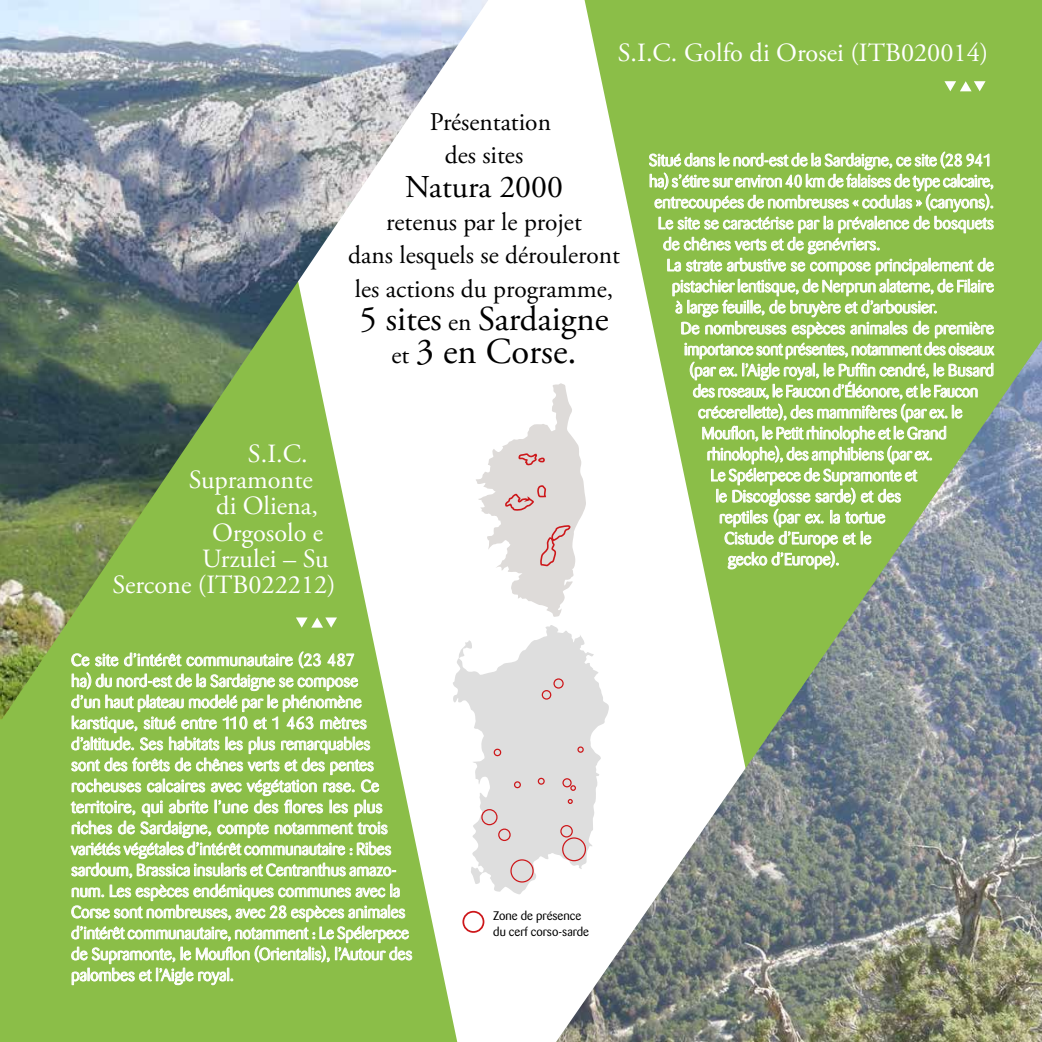
<style>
.page{position:relative;width:1042px;height:1042px;background:#fff}
.page>*{position:absolute;margin:0;border:0;box-sizing:border-box;transform-origin:0 0}
.t1{font:36.57px "Adobe Garamond Pro";color:#000}
.t2{font:35px "Adobe Garamond Pro";color:#000}
.t3{font:31.85px "Adobe Garamond Pro";color:#000}
.t4{font:26.25px "Adobe Garamond Pro";color:#fff}
.t5{font:25.38px/33.4px "Adobe Garamond Pro";color:#000;text-align:center}
.t6{font:16.62px/21px "Barmeno";letter-spacing:-.005em;color:#fff}
.t7{font:16.62px "Barmeno";letter-spacing:-.005em;color:#fff;scale:.95 1}
.t8{font:16.62px "Barmeno";letter-spacing:-.005em;color:#fff;scale:.96 1}
.t9{font:12.25px/15.8px "Barmeno";color:#000}
.s1{font-size:25.38px}
</style>
<div class="page">
<svg style="left:584px;top:0;width:458px;height:340px;background:#9ac660"></svg>
<img style="left:556px;top:340px;width:486px;height:702px">
<svg style="left:0;top:719px;width:457px;height:323px;fill:#8bbe48"></svg>
<img style="left:0;top:0;width:488px;height:719px">
<svg style="left:296px;top:617px;width:41px;height:10px"></svg>
<svg style="left:944px;top:81px;width:41px;height:10px"></svg>
<svg style="left:649px;top:152px;width:345px;height:417px;background:#a8cc7c"></svg>
<svg style="left:71px;top:651px;width:341px;height:334px;background:#a8ce76"></svg>
<svg style="left:474px;top:383px;width:112px;height:234px"></svg>
<svg style="left:452px;top:624px;width:157px;height:271px"></svg>
<div style="left:562px;top:778px;width:10px;height:9px;border:1px solid #cd171a;border-radius:50%"></div>
<div style="left:577px;top:746px;width:7px;height:7px;border:1px solid #cd171a;border-radius:50%"></div>
<div style="left:538px;top:778px;width:7px;height:7px;border:1px solid #cd171a;border-radius:50%"></div>
<div style="left:514px;top:781px;width:7px;height:7px;border:1px solid #cd171a;border-radius:50%"></div>
<div style="left:494px;top:748px;width:7px;height:8px;border:1px solid #cd171a;border-radius:50%"></div>
<div style="left:542px;top:690px;width:9px;height:9px;border:1px solid #cd171a;border-radius:50%"></div>
<div style="left:553px;top:678px;width:11px;height:10px;border:1px solid #cd171a;border-radius:50%"></div>
<div style="left:462px;top:911px;width:22px;height:22px;border:2px solid #cd171a;border-radius:50%"></div>
<h3 class="t4" style="left:618px;top:37px;width:372px">S.I.C. Golfo di Orosei (ITB020014)</h3>
<h3 class="t5" style="left:430px;top:106px;width:123px">Présentation des sites</h3>
<h3 class="t3" style="left:405px;top:167px;width:159px">Natura 2000</h3>
<h3 class="t5" style="left:348px;top:206px;width:273px">retenus par le projet<br>dans lesquels se dérouleront les actions du programme,</h3>
<h2 class="t2" style="left:359px;top:298px;width:250px">5 sites <span class="s1">en</span> Sardaigne</h2>
<h1 class="t1" style="left:391px;top:330px;width:187px"><span class="s1">et</span> 3 en Corse.</h1>
<h3 class="t4" style="left:248px;top:438px;width:61px">S.I.C.</h3>
<h3 class="t4" style="left:189px;top:464px;width:125px">Supramonte</h3>
<h3 class="t4" style="left:216px;top:490px;width:103px">di Oliena,</h3>
<h3 class="t4" style="left:212px;top:516px;width:113px">Orgosolo e</h3>
<h3 class="t4" style="left:202px;top:543px;width:128px">Urzulei – Su</h3>
<h3 class="t4" style="left:112px;top:569px;width:225px">Sercone (ITB022212)</h3>
<p class="t6" style="left:649px;top:150px;width:345px">Situé dans le nord-est de la Sardaigne, ce site (28 941</p>
<p class="t6" style="left:649px;top:171px;width:346px">ha) s’étire sur environ 40 km de falaises de type calcaire,</p>
<p class="t6" style="left:654px;top:192px;width:341px">entrecoupées de nombreuses « codulas » (canyons).</p>
<p class="t6" style="left:658px;top:213px;width:338px">Le site se caractérise par la prévalence de bosquets</p>
<p class="t6" style="left:663px;top:234px;width:219px">de chênes verts et de genévriers.</p>
<p class="t6" style="left:666px;top:255px;width:329px">La strate arbustive se compose principalement de</p>
<p class="t6" style="left:672px;top:276px;width:324px">pistachier lentisque, de Nerprun alaterne, de Filaire</p>
<p class="t6" style="left:675px;top:297px;width:264px">à large feuille, de bruyère et d’arbousier.</p>
<p class="t6" style="left:680px;top:318px;width:315px">De nombreuses espèces animales de première</p>
<p class="t7" style="left:684px;top:340px;width:327px">importance sont présentes, notamment des oiseaux</p>
<p class="t6" style="left:689px;top:360px;width:306px">(par ex. l’Aigle royal, le Puffin cendré, le Busard</p>
<p class="t8" style="left:693px;top:382px;width:299px">des roseaux, le Faucon d’Éléonore, et le Faucon</p>
<p class="t6" style="left:698px;top:402px;width:266px">crécerellette), des mammifères (par ex. le</p>
<p class="t6" style="left:701px;top:423px;width:246px">Mouflon, le Petit rhinolophe et le Grand</p>
<p class="t6" style="left:707px;top:444px;width:227px">rhinolophe), des amphibiens (par ex.</p>
<p class="t6" style="left:710px;top:465px;width:208px">Le Spélerpece de Supramonte et</p>
<p class="t6" style="left:715px;top:486px;width:187px">le Discoglosse sarde) et des</p>
<p class="t6" style="left:719px;top:507px;width:168px">reptiles (par ex. la tortue</p>
<p class="t6" style="left:724px;top:528px;width:148px">Cistude d’Europe et le</p>
<p class="t6" style="left:728px;top:549px;width:113px">gecko d’Europe).</p>
<p class="t6" style="left:71px;top:649px;width:343px">Ce site d’intérêt communautaire (23 487<br>ha) du nord-est de la Sardaigne se compose<br>d’un haut plateau modelé par le phénomène karstique, situé entre 110 et 1 463 mètres d’altitude. Ses habitats les plus remarquables<br>sont des forêts de chênes verts et des pentes rocheuses calcaires avec végétation rase. Ce territoire, qui abrite l’une des flores les plus riches de Sardaigne, compte notamment trois variétés végétales d’intérêt communautaire : Ribes sardoum, Brassica insularis et Centranthus amazo&shy;num. Les espèces endémiques communes avec la Corse sont nombreuses, avec 28 espèces animales d’intérêt communautaire, notamment : Le Spélerpece de Supramonte, le Mouflon (Orientalis), l’Autour des palombes et l’Aigle royal.</p>
<p class="t9" style="left:493px;top:908px;width:97px">Zone de présence du cerf corso-sarde</p>
</div>
